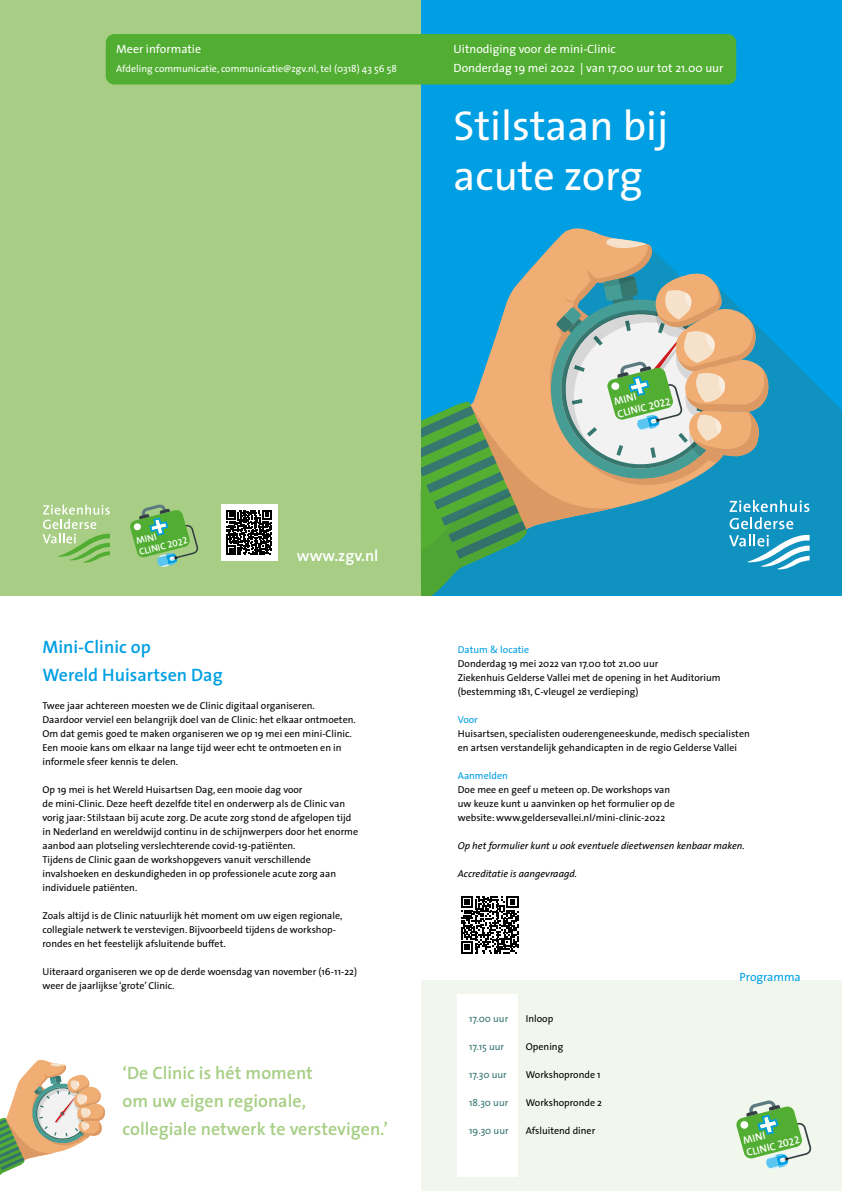
<style>
.page{position:relative;width:842px;height:1191px;background:#fff}
.page>*{position:absolute;margin:0;border:0;box-sizing:border-box;transform-origin:0 0}
.t1{font:42px/50px "The Sans";color:#fff}
.t2{font:600 18px/28px "The Sans";color:#a7ce84}
.t3{font:600 18px/28px "The Sans";color:#009fe3}
.t4{font:600 16px "The Sans";color:#fff}
.t5{font:12px/19px "The Sans";color:#fff}
.t6{font:12px "The Sans";color:#009fe3}
.t7{font:10.5px/12.6px "The Sans Semi Bold Caps";color:#fff}
.t8{font:10px/14px "The Sans";color:#000}
.t9{font:italic 10px "The Sans";color:#000}
.t10{font:10px "The Sans";color:#fff}
.t11{font:10px "The Sans";color:#367671}
.t12{font:10px "The Sans";color:#009fe3}
.t13{font:9.6px/11.4px "The Sans Semi Bold Caps";color:#fff}
</style>
<div class="page">
<div style="left:0;top:0;width:421px;height:595px;background:#a7ce84"></div>
<div style="left:421px;top:0;width:421px;height:595px;background:#009fe3"></div>
<svg style="left:130px;top:504px;width:68px;height:63px"></svg>
<svg style="left:43px;top:504px;width:67px;height:58px"></svg>
<svg style="left:420px;top:379px;width:422px;height:216px;background:#1394c1"></svg>
<svg style="left:421px;top:238px;width:389px;height:357px"></svg>
<div style="left:106px;top:34px;width:630px;height:50px;background:#52ae32"></div>
<div style="left:421px;top:980px;width:421px;height:211px;background:#f2f7ed"></div>
<div style="left:458px;top:994px;width:60px;height:182px;background:#fff"></div>
<svg style="left:736px;top:1100px;width:75px;height:69px"></svg>
<svg style="left:0;top:1060px;width:105px;height:115px"></svg>
<svg style="left:461px;top:896px;width:57px;height:57px"></svg>
<div style="left:221px;top:504px;width:56px;height:56px;background:#fff"></div>
<svg style="left:227px;top:510px;width:45px;height:45px"></svg>
<p class="t5" style="left:116px;top:39px;width:86px">Meer informatie</p>
<p class="t10" style="left:116px;top:60px;width:282px">Afdeling communicatie, communicatie@zgv.nl, tel (0318) 43 56 58</p>
<p class="t5" style="left:454px;top:39px;width:271px">Uitnodiging voor de mini-Clinic<br>Donderdag 19 mei 2022 | van 17.00 uur tot 21.00 uur</p>
<h1 class="t1" style="left:454px;top:99px;width:216px">Stilstaan bij acute zorg</h1>
<p class="t13" style="left:135px;top:535px;width:51px;rotate:-14deg">MINI<br>CLINIC 2022</p>
<h3 class="t4" style="left:297px;top:542px;width:83px">www.zgv.nl</h3>
<h2 class="t3" style="left:43px;top:632px;width:182px">Mini-Clinic op<br>Wereld Huisartsen Dag</h2>
<p class="t8" style="left:43px;top:698px;width:315px">Twee jaar achtereen moesten we de Clinic digitaal organiseren.<br>Daardoor verviel een belangrijk doel van de Clinic: het elkaar ontmoeten.<br>Om dat gemis goed te maken organiseren we op 19 mei een mini-Clinic.<br>Een mooie kans om elkaar na lange tijd weer echt te ontmoeten en in informele sfeer kennis te delen.</p>
<p class="t8" style="left:43px;top:782px;width:317px">Op 19 mei is het Wereld Huisartsen Dag, een mooie dag voor<br>de mini-Clinic. Deze heeft dezelfde titel en onderwerp als de Clinic van vorig jaar: Stilstaan bij acute zorg. De acute zorg stond de afgelopen tijd in Nederland en wereldwijd continu in de schijnwerpers door het enorme aanbod aan plotseling verslechterende covid-19-patiënten.<br>Tijdens de Clinic gaan de workshopgevers vanuit verschillende invalshoeken en deskundigheden in op professionele acute zorg aan individuele patiënten.</p>
<p class="t8" style="left:43px;top:908px;width:301px">Zoals altijd is de Clinic natuurlijk hét moment om uw eigen regionale, collegiale netwerk te verstevigen. Bijvoorbeeld tijdens de workshop&shy;rondes en het feestelijk afsluitende buffet.</p>
<p class="t8" style="left:43px;top:964px;width:316px">Uiteraard organiseren we op de derde woensdag van november (16-11-22) weer de jaarlijkse ‘grote’ Clinic.</p>
<h2 class="t2" style="left:123px;top:1058px;width:267px">‘De Clinic is hét moment<br>om uw eigen regionale,<br>collegiale netwerk te verstevigen.’</h2>
<p class="t7" style="left:613px;top:395px;width:56px;rotate:-14deg">MINI<br>CLINIC 2022</p>
<p class="t12" style="left:458px;top:641px;width:73px">Datum &amp; locatie</p>
<p class="t8" style="left:458px;top:656px;width:264px">Donderdag 19 mei 2022 van 17.00 tot 21.00 uur<br>Ziekenhuis Gelderse Vallei met de opening in het Auditorium (bestemming 181, C-vleugel 2e verdieping)</p>
<p class="t12" style="left:458px;top:711px;width:21px">Voor</p>
<p class="t8" style="left:458px;top:726px;width:293px">Huisartsen, specialisten ouderengeneeskunde, medisch specialisten en artsen verstandelijk gehandicapten in de regio Gelderse Vallei</p>
<p class="t12" style="left:458px;top:767px;width:51px">Aanmelden</p>
<p class="t8" style="left:458px;top:782px;width:219px">Doe mee en geef u meteen op. De workshops van uw keuze kunt u aanvinken op het formulier op de website: www.geldersevallei.nl/mini-clinic-2022</p>
<p class="t9" style="left:458px;top:837px;width:288px">Op het formulier kunt u ook eventuele dieetwensen kenbaar maken.</p>
<p class="t9" style="left:458px;top:865px;width:121px">Accreditatie is aangevraagd.</p>
<p class="t11" style="left:469px;top:1010px;width:41px">17.00 uur</p>
<p class="t8" style="left:526px;top:1011px;width:29px">Inloop</p>
<p class="t11" style="left:469px;top:1038px;width:36px">17.15 uur</p>
<p class="t8" style="left:526px;top:1039px;width:39px">Opening</p>
<p class="t11" style="left:469px;top:1066px;width:39px">17.30 uur</p>
<p class="t8" style="left:526px;top:1067px;width:76px">Workshopronde 1</p>
<p class="t11" style="left:469px;top:1094px;width:41px">18.30 uur</p>
<p class="t8" style="left:526px;top:1095px;width:78px">Workshopronde 2</p>
<p class="t11" style="left:469px;top:1122px;width:41px">19.30 uur</p>
<p class="t8" style="left:526px;top:1123px;width:71px">Afsluitend diner</p>
<p class="t6" style="left:740px;top:966px;width:63px">Programma</p>
<p class="t7" style="left:742px;top:1134px;width:56px;rotate:-14deg">MINI<br>CLINIC 2022</p>
</div>
